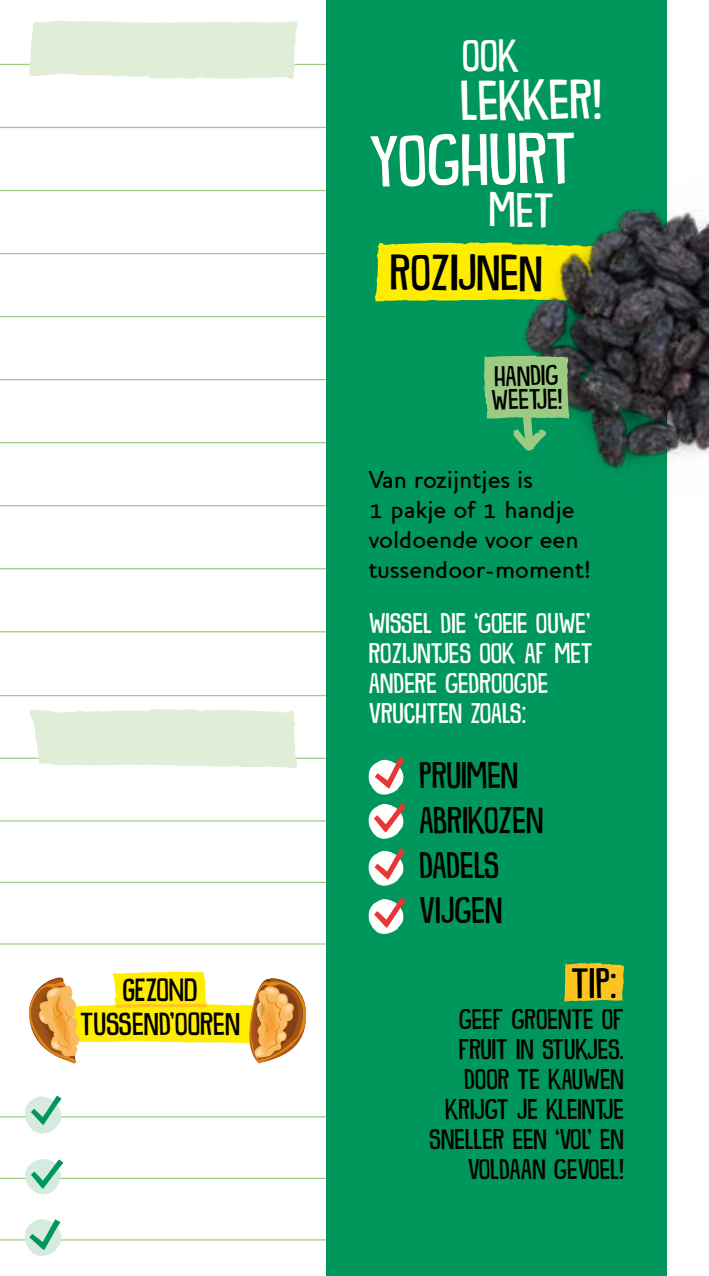
<style>
.page{position:relative;width:709px;height:1276px;background:#fff}
.page>*{position:absolute;margin:0;border:0;box-sizing:border-box;transform-origin:0 0}
.t1{font:63.75px "DK Snemand";color:#fff}
.t2{font:49.25px "DK Snemand";color:#fff}
.t3{font:44.5px "DK Snemand";letter-spacing:-.005em;color:#000}
.t4{font:37.5px "DK Snemand";color:#000}
.t5{font:32.5px/45px "DK Snemand";color:#000}
.t6{font:28.25px/34px "DK Snemand";color:#000;text-align:center}
.t7{font:25px/30px "DK Snemand";color:#000;text-align:right}
.t8{font:25px/30px "DK Snemand";color:#fff}
.t9{font:500 25px/30px "Houschka Alt";color:#000}
</style>
<div class="page">
<div style="left:326px;top:0;width:340px;height:1276px;background:#00975d"></div>
<hr style="left:0;top:1116px;width:326px;height:1px;background:#9ecb84">
<hr style="left:0;top:1177px;width:326px;height:2px;background:#9ecb84">
<hr style="left:0;top:1239px;width:326px;height:1px;background:#9ecb84">
<hr style="left:0;top:190px;width:326px;height:1px;background:#9ecb84">
<hr style="left:0;top:127px;width:326px;height:1px;background:#9ecb84">
<hr style="left:0;top:64px;width:326px;height:1px;background:#9ecb84">
<hr style="left:0;top:442px;width:326px;height:1px;background:#9ecb84">
<hr style="left:0;top:820px;width:326px;height:1px;background:#9ecb84">
<hr style="left:0;top:695px;width:326px;height:1px;background:#9ecb84">
<hr style="left:0;top:757px;width:326px;height:2px;background:#9ecb84">
<hr style="left:0;top:882px;width:326px;height:1px;background:#9ecb84">
<hr style="left:0;top:943px;width:326px;height:1px;background:#9ecb84">
<hr style="left:0;top:316px;width:326px;height:1px;background:#9ecb84">
<hr style="left:0;top:568px;width:326px;height:1px;background:#9ecb84">
<hr style="left:0;top:253px;width:326px;height:1px;background:#9ecb84">
<hr style="left:0;top:505px;width:326px;height:1px;background:#9ecb84">
<hr style="left:0;top:379px;width:326px;height:1px;background:#9ecb84">
<hr style="left:0;top:631px;width:326px;height:1px;background:#9ecb84">
<svg style="left:25px;top:1159px;width:38px;height:35px"></svg>
<svg style="left:25px;top:1095px;width:37px;height:38px"></svg>
<svg style="left:25px;top:1219px;width:37px;height:37px"></svg>
<svg style="left:29px;top:709px;width:268px;height:59px;background:#e2efda"></svg>
<svg style="left:29px;top:21px;width:269px;height:58px;background:#e2efd9"></svg>
<svg style="left:564px;top:963px;width:60px;height:38px;background:#ebc023"></svg>
<svg style="left:374px;top:242px;width:79px;height:59px;background:#ece606"></svg>
<img style="left:453px;top:97px;width:256px;height:439px">
<svg style="left:484px;top:355px;width:85px;height:95px"></svg>
<svg style="left:368px;top:757px;width:36px;height:37px"></svg>
<svg style="left:368px;top:848px;width:37px;height:37px"></svg>
<svg style="left:368px;top:803px;width:38px;height:36px"></svg>
<svg style="left:368px;top:897px;width:37px;height:37px"></svg>
<svg style="left:28px;top:971px;width:279px;height:93px"></svg>
<svg style="left:490px;top:192px;width:63px;height:35px"></svg>
<p class="t6" style="left:80px;top:970px;width:161px">GEZOND<br>TUSSEND’OOREN</p>
<h2 class="t2" style="left:459px;top:68px;width:143px;rotate:-1deg">LEKKER!</h2>
<h1 class="t1" style="left:368px;top:118px;width:209px;rotate:-1deg">YOGHURT</h1>
<h3 class="t3" style="left:390px;top:242px;width:154px">ROZIJNEN</h3>
<p class="t7" style="left:490px;top:362px;width:73px;line-height:23.8px;text-align:left;rotate:-1deg">HANDIG<br>WEETJE!</p>
<p class="t9" style="left:369px;top:465px;width:224px">Van rozijntjes is<br>1 pakje of 1 handje voldoende voor een tussendoor-moment!</p>
<p class="t8" style="left:369px;top:606px;width:225px">WISSEL DIE ‘GOEIE OUWE’<br>ROZIJNTJES OOK AF MET<br>ANDERE GEDROOGDE<br>VRUCHTEN ZOALS:</p>
<h3 class="t5" style="left:419px;top:750px;width:126px">PRUIMEN<br>ABRIKOZEN<br>DADELS<br>VIJGEN</h3>
<h3 class="t4" style="left:571px;top:957px;width:47px">TIP:</h3>
<p class="t7" style="left:429px;top:1002px;width:196px">GEEF GROENTE OF<br>FRUIT IN STUKJES.<br>DOOR TE KAUWEN<br>KRIJGT JE KLEINTJE<br>SNELLER EEN ‘VOL’ EN<br>VOLDAAN GEVOEL!</p>
</div>
